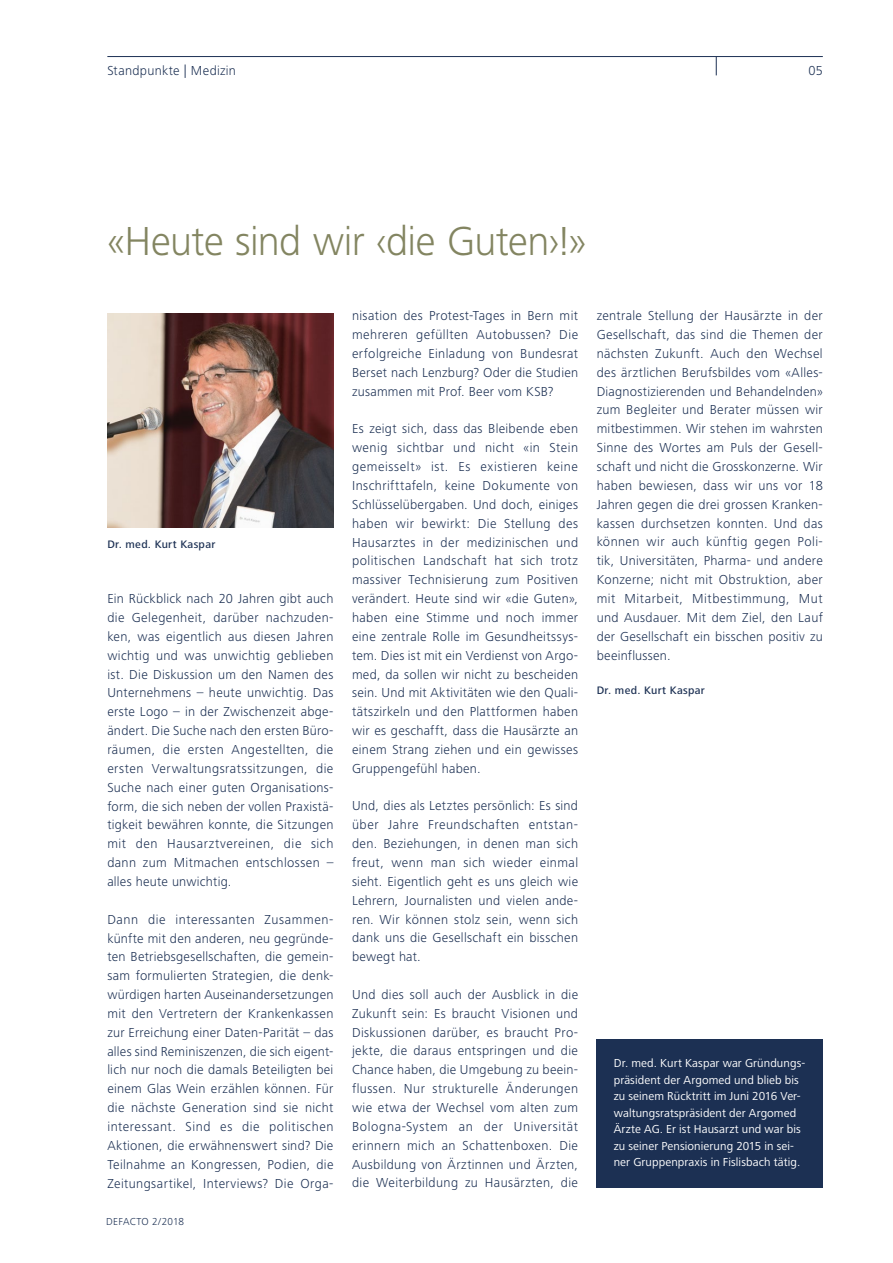
<style>
.page{position:relative;width:893px;height:1263px;background:#fff}
.page>*{position:absolute;margin:0;border:0;box-sizing:border-box;transform-origin:0 0}
.t1{font:300 42px "Frutiger Next LT";letter-spacing:-.015em;color:#838561}
.t2{font:300 13.5px/18.9px "Frutiger Next LT";letter-spacing:.02em;color:#1c3053;text-align:justify}
.t3{font:12px/16.5px "Frutiger Next LT";letter-spacing:.005em;color:#fff}
.t4{font:500 11.25px "Frutiger Next LT";letter-spacing:.025em;color:#1c3053}
.t5{font:300 10.5px "Frutiger Next LT";letter-spacing:.015em;color:#1c3053}
</style>
<div class="page">
<img style="left:107px;top:314px;width:226px;height:214px">
<div style="left:597px;top:1039px;width:226px;height:148px;background:#1c3053"></div>
<svg style="left:716px;top:57px;width:1px;height:18px"></svg>
<hr style="left:107px;top:56px;width:716px;height:1px;background:#1c3053">
<p class="t2" style="left:107px;top:62px;width:130px">Standpunkte | Medizin</p>
<p class="t2" style="left:808px;top:62px;width:16px">05</p>
<h1 class="t1" style="left:107px;top:218px;width:480px">«Heute sind wir ‹die Guten›!»</h1>
<p class="t4" style="left:107px;top:538px;width:109px">Dr. med. Kurt Kaspar</p>
<p class="t2" style="left:107px;top:589px;width:228px">Ein Rückblick nach 20 Jahren gibt auch die Gelegenheit, darüber nachzuden&shy;ken, was eigentlich aus diesen Jahren wichtig und was unwichtig geblieben ist. Die Diskussion um den Namen des Unternehmens – heute unwichtig. Das erste Logo – in der Zwischenzeit abge&shy;ändert. Die Suche nach den ersten Büro&shy;räumen, die ersten Angestellten, die ersten Verwaltungsratssitzungen, die Suche nach einer guten Organisations&shy;form, die sich neben der vollen Praxistä&shy;tigkeit bewähren konnte, die Sitzungen mit den Hausarztvereinen, die sich dann zum Mitmachen entschlossen – alles heute unwichtig.</p>
<p class="t2" style="left:107px;top:910px;width:228px">Dann die interessanten Zusammen&shy;künfte mit den anderen, neu gegründe&shy;ten Betriebsgesellschaften, die gemein&shy;sam formulierten Strategien, die denk&shy;würdigen harten Auseinandersetzungen mit den Vertretern der Krankenkassen zur Erreichung einer Daten-Parität – das alles sind Reminiszenzen, die sich eigent&shy;lich nur noch die damals Beteiligten bei einem Glas Wein erzählen können. Für die nächste Generation sind sie nicht interessant. Sind es die politischen Aktionen, die erwähnenswert sind? Die Teilnahme an Kongressen, Podien, die Zeitungsartikel, Interviews? Die Orga-</p>
<p class="t5" style="left:106px;top:1216px;width:79px">DEFACTO 2/2018</p>
<p class="t2" style="left:352px;top:306px;width:228px">nisation des Protest-Tages in Bern mit mehreren gefüllten Autobussen? Die erfolgreiche Einladung von Bundesrat Berset nach Lenzburg? Oder die Studien zusammen mit Prof. Beer vom KSB?</p>
<p class="t2" style="left:352px;top:420px;width:228px">Es zeigt sich, dass das Bleibende eben wenig sichtbar und nicht «in Stein gemeisselt» ist. Es existieren keine Inschrifttafeln, keine Dokumente von Schlüsselübergaben. Und doch, einiges haben wir bewirkt: Die Stellung des Hausarztes in der medizinischen und politischen Landschaft hat sich trotz massiver Technisierung zum Positiven verändert. Heute sind wir «die Guten», haben eine Stimme und noch immer eine zentrale Rolle im Gesundheitssys&shy;tem. Dies ist mit ein Verdienst von Argo&shy;med, da sollen wir nicht zu bescheiden sein. Und mit Aktivitäten wie den Quali&shy;tätszirkeln und den Plattformen haben wir es geschafft, dass die Hausärzte an einem Strang ziehen und ein gewisses Gruppengefühl haben.</p>
<p class="t2" style="left:352px;top:796px;width:228px">Und, dies als Letztes persönlich: Es sind über Jahre Freundschaften entstan&shy;den. Beziehungen, in denen man sich freut, wenn man sich wieder einmal sieht. Eigentlich geht es uns gleich wie Lehrern, Journalisten und vielen ande&shy;ren. Wir können stolz sein, wenn sich dank uns die Gesellschaft ein bisschen bewegt hat.</p>
<p class="t2" style="left:352px;top:985px;width:228px">Und dies soll auch der Ausblick in die Zukunft sein: Es braucht Visionen und Diskussionen darüber, es braucht Pro&shy;jekte, die daraus entspringen und die Chance haben, die Umgebung zu beein&shy;flussen. Nur strukturelle Änderungen wie etwa der Wechsel vom alten zum Bologna-System an der Universität erinnern mich an Schattenboxen. Die Ausbildung von Ärztinnen und Ärzten, die Weiterbildung zu Hausärzten, die</p>
<p class="t2" style="left:597px;top:306px;width:228px">zentrale Stellung der Hausärzte in der Gesellschaft, das sind die Themen der nächsten Zukunft. Auch den Wechsel des ärztlichen Berufsbildes vom «Alles-Diagnostizierenden und Behandelnden» zum Begleiter und Berater müssen wir mitbestimmen. Wir stehen im wahrsten Sinne des Wortes am Puls der Gesell&shy;schaft und nicht die Grosskonzerne. Wir haben bewiesen, dass wir uns vor 18<br>Jahren gegen die drei grossen Kranken&shy;kassen durchsetzen konnten. Und das können wir auch künftig gegen Poli&shy;tik, Universitäten, Pharma- und andere Konzerne; nicht mit Obstruktion, aber mit Mitarbeit, Mitbestimmung, Mut und Ausdauer. Mit dem Ziel, den Lauf der Gesellschaft ein bisschen positiv zu beeinflussen.</p>
<p class="t4" style="left:597px;top:684px;width:109px">Dr. med. Kurt Kaspar</p>
<p class="t3" style="left:614px;top:1055px;width:193px">Dr. med. Kurt Kaspar war Gründungs&shy;präsident der Argomed und blieb bis zu seinem Rücktritt im Juni 2016 Ver&shy;waltungsratspräsident der Argomed Ärzte AG. Er ist Hausarzt und war bis zu seiner Pensionierung 2015 in sei&shy;ner Gruppenpraxis in Fislisbach tätig.</p>
</div>
